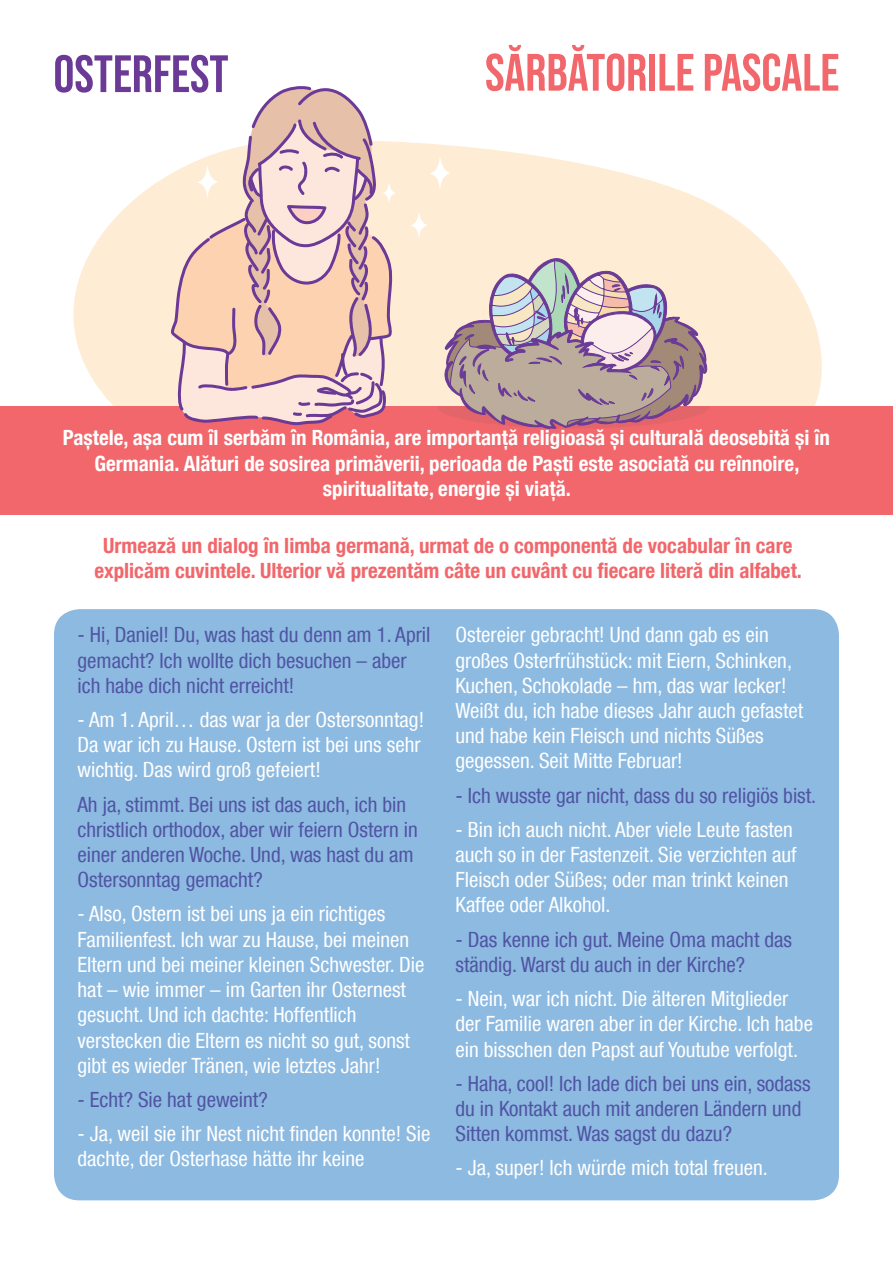
<style>
.page{position:relative;width:893px;height:1263px;background:#fff}
.page>*{position:absolute;margin:0;border:0;box-sizing:border-box;transform-origin:0 0}
.t1{font:700 52.5px "Bebas Neue Pro";color:#f1676b}
.t2{font:700 52.5px "Bebas Neue Pro";color:#6a3a96}
.t3{font:condensed 21px/25.2px "Helvetica Neue LT Com";color:#fff}
.t4{font:condensed 21px/25.2px "Helvetica Neue LT Com";color:#5054a4}
.t5{font:700 condensed 21px "Helvetica Neue LT Com";color:#fff}
.t6{font:700 condensed 21px "Helvetica Neue LT Com";color:#f1676b}
</style>
<div class="page">
<svg style="left:73px;top:142px;width:749px;height:264px;fill:#feecd4"></svg>
<div style="left:54px;top:609px;width:785px;height:591px;background:#8dbae1;border-radius:26px"></div>
<div style="left:0;top:406px;width:893px;height:108px;background:#f1676b"></div>
<svg style="left:437px;top:242px;width:272px;height:187px;background:#ccb3b1"></svg>
<svg style="left:429px;top:156px;width:22px;height:35px"></svg>
<svg style="left:410px;top:211px;width:18px;height:28px"></svg>
<svg style="left:171px;top:86px;width:225px;height:339px;background:#e8c8c3"></svg>
<p class="t2" style="left:53px;top:44px;width:177px">OSTERFEST</p>
<p class="t1" style="left:485px;top:42px;width:356px">SĂRBĂTORILE PASCALE</p>
<p class="t5" style="left:63px;top:425px;width:768px">Paștele, așa cum îl serbăm în România, are importanță religioasă și culturală deosebită și în</p>
<p class="t5" style="left:94px;top:451px;width:706px">Germania. Alături de sosirea primăverii, perioada de Paști este asociată cu reînnoire,</p>
<p class="t5" style="left:323px;top:476px;width:249px">spiritualitate, energie și viață.</p>
<p class="t6" style="left:103px;top:532px;width:691px">Urmează un dialog în limba germană, urmat de o componentă de vocabular în care</p>
<p class="t6" style="left:95px;top:558px;width:709px">explicăm cuvintele. Ulterior vă prezentăm câte un cuvânt cu fiecare literă din alfabet.</p>
<p class="t4" style="left:77px;top:622px;width:355px">- Hi, Daniel! Du, was hast du denn am 1. April gemacht? Ich wollte dich besuchen – aber</p>
<p class="t4" style="left:77px;top:673px;width:218px">ich habe dich nicht erreicht!</p>
<p class="t3" style="left:77px;top:707px;width:348px">- Am 1. April… das war ja der Ostersonntag!<br>Da war ich zu Hause. Ostern ist bei uns sehr</p>
<p class="t3" style="left:77px;top:757px;width:245px">wichtig. Das wird groß gefeiert!</p>
<p class="t4" style="left:77px;top:791px;width:342px">Ah ja, stimmt. Bei uns ist das auch, ich bin christlich orthodox, aber wir feiern Ostern in einer anderen Woche. Und, was hast du am Ostersonntag gemacht?</p>
<p class="t3" style="left:77px;top:901px;width:349px">- Also, Ostern ist bei uns ja ein richtiges Familienfest. Ich war zu Hause, bei meinen Eltern und bei meiner kleinen Schwester. Die hat – wie immer – im Garten ihr Osternest</p>
<p class="t3" style="left:77px;top:1002px;width:334px">gesucht. Und ich dachte: Hoffentlich verstecken die Eltern es nicht so gut, sonst gibt es wieder Tränen, wie letztes Jahr!</p>
<p class="t4" style="left:77px;top:1087px;width:192px">- Echt? Sie hat geweint?</p>
<p class="t3" style="left:77px;top:1121px;width:354px">- Ja, weil sie ihr Nest nicht finden konnte! Sie dachte, der Osterhase hätte ihr keine</p>
<p class="t3" style="left:455px;top:622px;width:338px">Ostereier gebracht! Und dann gab es ein großes Osterfrühstück: mit Eiern, Schinken,</p>
<p class="t3" style="left:455px;top:673px;width:349px">Kuchen, Schokolade – hm, das war lecker!<br>Weißt du, ich habe dieses Jahr auch gefastet</p>
<p class="t3" style="left:455px;top:723px;width:310px">und habe kein Fleisch und nichts Süßes gegessen. Seit Mitte Februar!</p>
<p class="t4" style="left:455px;top:782px;width:362px">- Ich wusste gar nicht, dass du so religiös bist.</p>
<p class="t3" style="left:455px;top:817px;width:343px">- Bin ich auch nicht. Aber viele Leute fasten auch so in der Fastenzeit. Sie verzichten auf</p>
<p class="t3" style="left:455px;top:867px;width:335px">Fleisch oder Süßes; oder man trinkt keinen<br>Kaffee oder Alkohol.</p>
<p class="t4" style="left:455px;top:926px;width:338px">- Das kenne ich gut. Meine Oma macht das ständig. Warst du auch in der Kirche?</p>
<p class="t3" style="left:455px;top:986px;width:359px">- Nein, war ich nicht. Die älteren Mitglieder der Familie waren aber in der Kirche. Ich habe ein bisschen den Papst auf Youtube verfolgt.</p>
<p class="t4" style="left:455px;top:1070px;width:357px">- Haha, cool! Ich lade dich bei uns ein, sodass du in Kontakt auch mit anderen Ländern und<br>Sitten kommst. Was sagst du dazu?</p>
<p class="t3" style="left:455px;top:1155px;width:314px">- Ja, super! Ich würde mich total freuen.</p>
</div>
